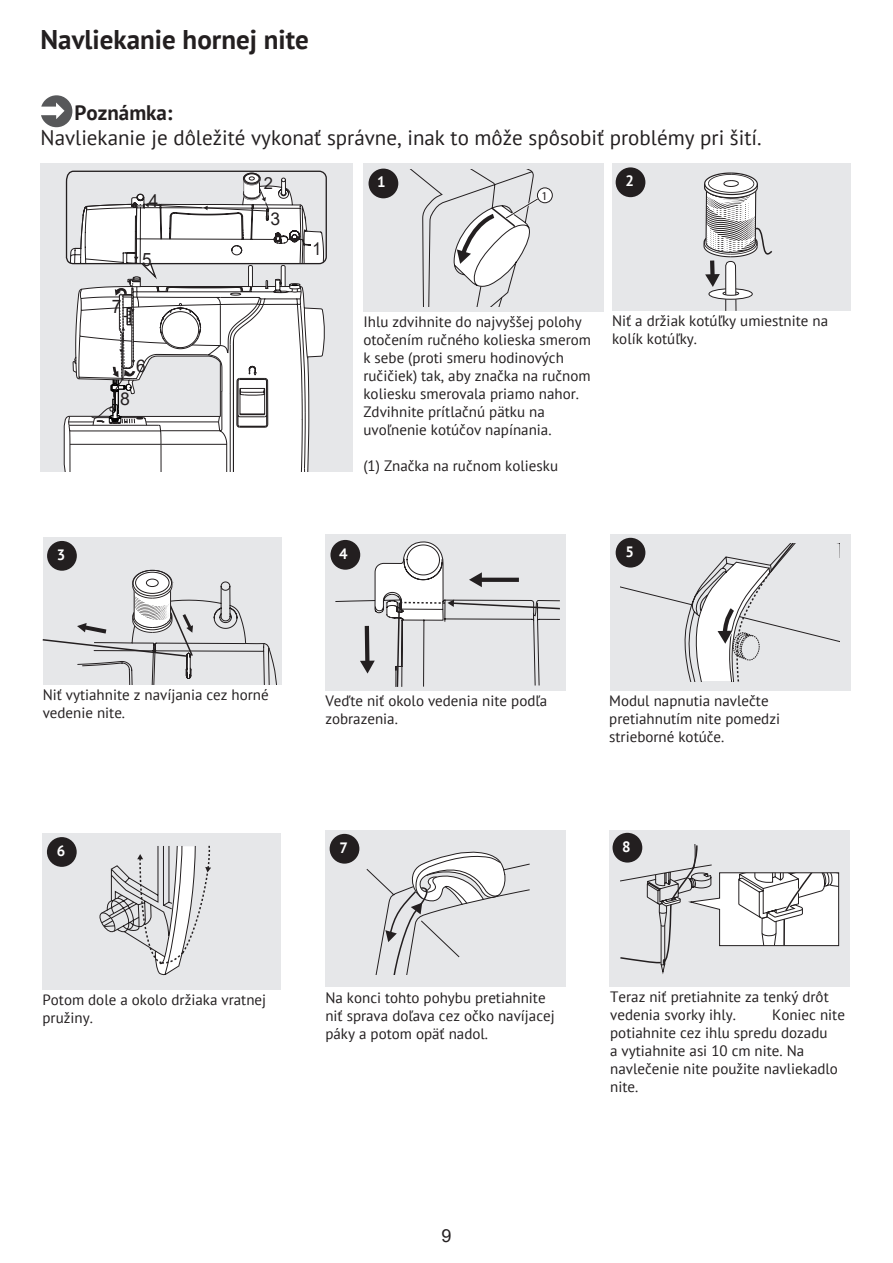
<style>
.page{position:relative;width:893px;height:1263px;background:#fff}
.page>*{position:absolute;margin:0;border:0;box-sizing:border-box;transform-origin:0 0}
.t1{font:700 27px "PT Sans";color:#231f20}
.t2{font:21px "PT Sans";color:#231f20}
.t3{font:700 21px "PT Sans";color:#231f20}
.t4{font:18.6px "Arial";color:#231f20;scale:.94 1}
.t5{font:18.45px "Arial";color:#231f20;scale:.93 1}
.t6{font:18px "Arial";color:#231f20}
.t7{font:17.85px "Arial";color:#231f20;scale:.96 1}
.t8{font:17.7px "Arial";color:#231f20;scale:.89 1}
.t9{font:17.7px "Arial";color:#231f20}
.t10{font:17.55px "Arial";color:#231f20}
.t11{font:17.4px "Arial";color:#231f20}
.t12{font:16.5px "Arial";color:#231f20}
.t13{font:15px/18px "PT Sans";color:#231f20}
.t14{font:700 15px "PT Sans";color:#fff}
.t15{font:12px "Myriad Pro";color:#231f20}
</style>
<div class="page">
<div style="left:363px;top:163px;width:241px;height:149px;background:#e6e7e9"></div>
<svg style="left:409px;top:169px;width:131px;height:138px"></svg>
<div style="left:537px;top:188px;width:15px;height:15px;background:#fff;border-radius:50%"></div>
<div style="left:537px;top:187px;width:16px;height:16px;border:1px solid #231f20;border-radius:50%"></div>
<div style="left:369px;top:169px;width:29px;height:29px;background:#231f20;border-radius:50%"></div>
<div style="left:612px;top:163px;width:238px;height:148px;background:#e6e7e9"></div>
<svg style="left:703px;top:172px;width:70px;height:139px"></svg>
<div style="left:43px;top:537px;width:238px;height:147px;background:#e6e7e9"></div>
<svg style="left:42px;top:570px;width:235px;height:114px"></svg>
<div style="left:325px;top:533px;width:241px;height:157px;background:#e6e7e9"></div>
<svg style="left:335px;top:533px;width:225px;height:154px"></svg>
<div style="left:610px;top:533px;width:240px;height:157px;background:#e6e7e9"></div>
<svg style="left:621px;top:544px;width:218px;height:137px"></svg>
<div style="left:43px;top:833px;width:238px;height:157px;background:#e6e7e9"></div>
<svg style="left:99px;top:845px;width:112px;height:130px"></svg>
<div style="left:325px;top:830px;width:241px;height:156px;background:#e6e7e9"></div>
<svg style="left:366px;top:851px;width:164px;height:123px"></svg>
<div style="left:609px;top:830px;width:240px;height:156px;background:#e6e7e9"></div>
<svg style="left:619px;top:843px;width:220px;height:131px"></svg>
<div style="left:616px;top:167px;width:29px;height:30px;background:#231f20;border-radius:50%"></div>
<div style="left:47px;top:541px;width:30px;height:30px;background:#231f20;border-radius:50%"></div>
<div style="left:330px;top:540px;width:30px;height:30px;background:#231f20;border-radius:50%"></div>
<div style="left:616px;top:538px;width:29px;height:30px;background:#231f20;border-radius:50%"></div>
<div style="left:47px;top:837px;width:30px;height:30px;background:#231f20;border-radius:50%"></div>
<div style="left:330px;top:834px;width:29px;height:30px;background:#231f20;border-radius:50%"></div>
<div style="left:612px;top:833px;width:30px;height:29px;background:#231f20;border-radius:50%"></div>
<svg style="left:41px;top:95px;width:31px;height:32px"></svg>
<div style="left:41px;top:163px;width:312px;height:308px;background:#e6e7e9"></div>
<svg style="left:65px;top:170px;width:262px;height:301px"></svg>
<h1 class="t1" style="left:41px;top:21px;width:270px">Navliekanie hornej nite</h1>
<h2 class="t3" style="left:75px;top:99px;width:100px">Poznámka:</h2>
<h2 class="t2" style="left:41px;top:124px;width:723px">Navliekanie je dôležité vykonať správne, inak to môže spôsobiť problémy pri šití.</h2>
<p class="t7" style="left:149px;top:188px;width:11px">4</p>
<p class="t4" style="left:112px;top:293px;width:12px">7</p>
<p class="t5" style="left:142px;top:247px;width:12px">5</p>
<p class="t11" style="left:136px;top:354px;width:11px">6</p>
<p class="t9" style="left:120px;top:386px;width:11px">8</p>
<p class="t12" style="left:264px;top:171px;width:11px">2</p>
<p class="t10" style="left:271px;top:207px;width:11px">3</p>
<p class="t8" style="left:313px;top:236px;width:11px">1</p>
<p class="t14" style="left:377px;top:172px;width:10px">1</p>
<p class="t15" style="left:542px;top:188px;width:8px">1</p>
<p class="t14" style="left:625px;top:171px;width:10px">2</p>
<p class="t13" style="left:363px;top:313px;width:229px">Ihlu zdvihnite do najvyššej polohy otočením ručného kolieska smerom k sebe (proti smeru hodinových ručičiek) tak, aby značka na ručnom koliesku smerovala priamo nahor.<br>Zdvihnite prítlačnú pätku na uvoľnenie kotúčov napínania.</p>
<p class="t13" style="left:363px;top:457px;width:196px">(1) Značka na ručnom koliesku</p>
<p class="t13" style="left:612px;top:312px;width:218px">Niť a držiak kotúľky umiestnite na kolík kotúľky.</p>
<p class="t14" style="left:57px;top:545px;width:10px">3</p>
<p class="t14" style="left:339px;top:544px;width:10px">4</p>
<p class="t14" style="left:625px;top:541px;width:10px">5</p>
<p class="t13" style="left:43px;top:685px;width:228px">Niť vytiahnite z navíjania cez horné vedenie nite.</p>
<p class="t13" style="left:325px;top:691px;width:223px">Veďte niť okolo vedenia nite podľa zobrazenia.</p>
<p class="t13" style="left:609px;top:691px;width:172px">Modul napnutia navlečte pretiahnutím nite pomedzi strieborné kotúče.</p>
<p class="t14" style="left:57px;top:841px;width:10px">6</p>
<p class="t14" style="left:339px;top:837px;width:10px">7</p>
<p class="t14" style="left:622px;top:836px;width:10px">8</p>
<p class="t13" style="left:43px;top:990px;width:225px">Potom dole a okolo držiaka vratnej pružiny.</p>
<p class="t13" style="left:325px;top:988px;width:231px">Na konci tohto pohybu pretiahnite niť sprava doľava cez očko navíjacej páky a potom opäť nadol.</p>
<p class="t13" style="left:610px;top:987px;width:220px">Teraz niť pretiahnite za tenký drôt vedenia svorky ihly.</p>
<p class="t13" style="left:610px;top:1005px;width:236px;text-indent:162px">Koniec nite potiahnite cez ihlu spredu dozadu<br>a vytiahnite asi 10 cm nite. Na navlečenie nite použite navliekadlo nite.</p>
<p class="t6" style="left:441px;top:1223px;width:12px">9</p>
</div>
